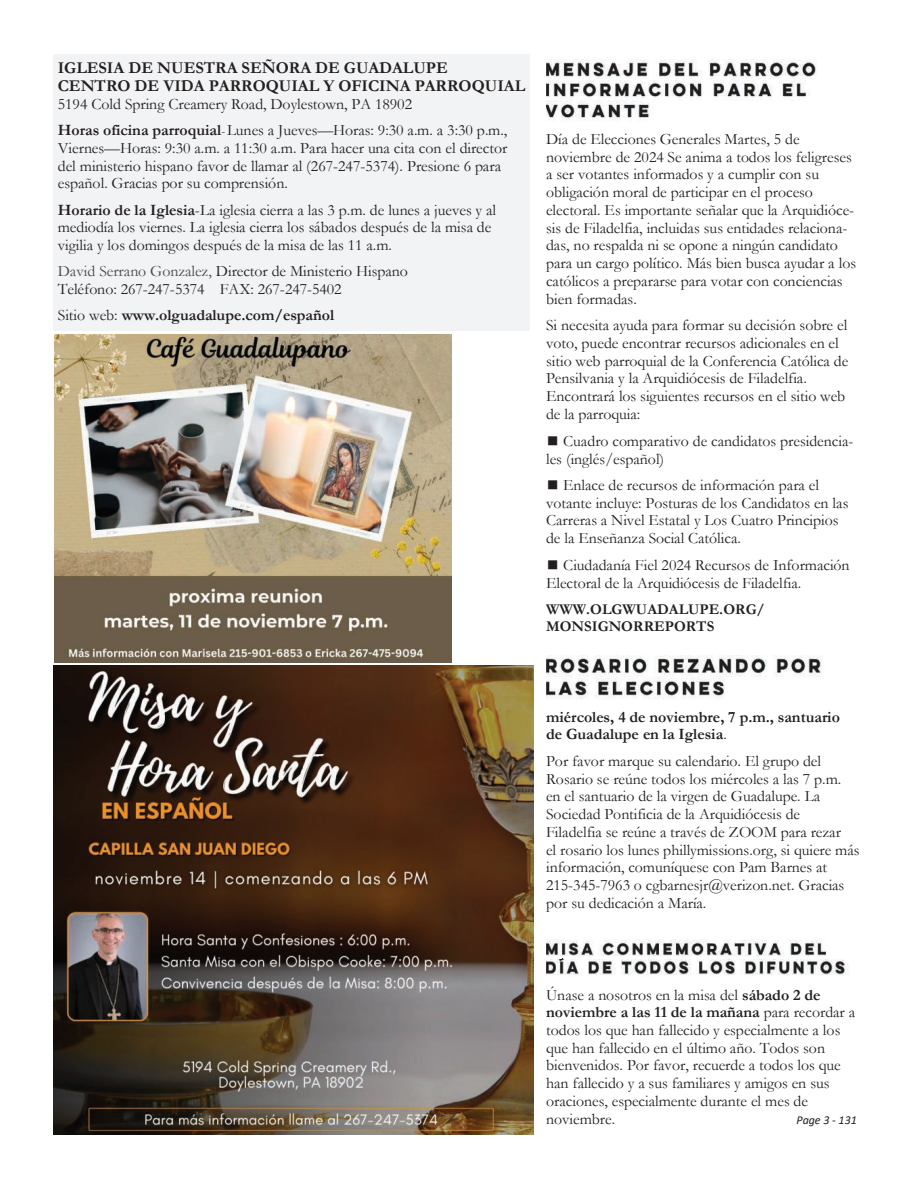
<style>
.page{position:relative;width:918px;height:1188px;background:#fff}
.page>*{position:absolute;margin:0;border:0;box-sizing:border-box;transform-origin:0 0}
.t1{font:700 16.5px/18.6px "Garamond";color:#231f20}
.t2{font:15.9px/17.7px "Garamond";color:#231f20}
.t3{font:700 15.9px/17.9px "Garamond";color:#231f20}
.t4{font:700 15px/17px "Garamond";color:#231f20}
.t5{font:italic 12px "Calibri";color:#231f20}
.s1{font-weight:700}
.s2{font-size:12px}
.s3{color:#1e1f1e}
.s4{color:#474849}
.s5{font-weight:400}
.s6{font-family:"Cambria Math"}
</style>
<div class="page">
<div style="left:54px;top:54px;width:476px;height:276px;background:#f2f3f4"></div>
<img style="left:546px;top:59px;width:270px;height:20px">
<img style="left:546px;top:80px;width:262px;height:21px">
<img style="left:546px;top:101px;width:104px;height:21px">
<img style="left:546px;top:655px;width:276px;height:22px">
<img style="left:546px;top:678px;width:179px;height:21px">
<img style="left:546px;top:939px;width:281px;height:17px">
<img style="left:546px;top:958px;width:303px;height:17px">
<img style="left:54px;top:665px;width:480px;height:469px">
<img style="left:54px;top:335px;width:397px;height:328px">
<p class="t1" style="left:58px;top:58px;width:469px">IGLESIA DE NUESTRA SEÑORA DE GUADALUPE<br>CENTRO DE VIDA PARROQUIAL Y OFICINA PARROQUIAL</p>
<p class="t2" style="left:58px;top:91px;width:451px;line-height:26.1px">5194 Cold Spring Creamery Road, Doylestown, PA 18902<br><span class="s1">Horas oficina parroquial</span><span class="s2">-</span><span class="s3">Lunes a Jueves—Horas: 9:30 a.m. a 3:30 p.m.,</span></p>
<p class="t2" style="left:58px;top:139px;width:451px"><span class="s3">Viernes—Horas: 9:30 a.m. a 11:30 a.m</span>. Para hacer una cita con el director del ministerio hispano favor de llamar al (267-247-5374). Presione 6 para español. Gracias por su comprensión.</p>
<p class="t2" style="left:58px;top:201px;width:440px"><span class="s1">Horario de la Iglesia</span>-La iglesia cierra a las 3 p.m. de lunes a jueves y al mediodía los viernes. La iglesia cierra los sábados después de la misa de vigilia y los domingos después de la misa de las 11 a.m.</p>
<p class="t2" style="left:58px;top:263px;width:352px"><span class="s4">David Serrano Gonzalez,</span> Director de Ministerio Hispano<br>Teléfono: 267-247-5374 FAX: 267-247-5402</p>
<p class="t3" style="left:58px;top:306px;width:278px"><span class="s5">Sitio web:</span> www.olguadalupe.com/español</p>
<p class="t2" style="left:546px;top:131px;width:312px">Día de Elecciones Generales Martes, 5 de noviembre de 2024 Se anima a todos los feligreses a ser votantes informados y a cumplir con su obligación moral de participar en el proceso electoral. Es importante señalar que la Arquidióce&shy;sis de Filadelfia, incluidas sus entidades relaciona&shy;das, no respalda ni se opone a ningún candidato para un cargo político. Más bien busca ayudar a los católicos a prepararse para votar con conciencias bien formadas.</p>
<p class="t2" style="left:546px;top:317px;width:304px">Si necesita ayuda para formar su decisión sobre el voto, puede encontrar recursos adicionales en el sitio web parroquial de la Conferencia Católica de Pensilvania y la Arquidiócesis de Filadelfia.<br>Encontrará los siguientes recursos en el sitio web de la parroquia:</p>
<p class="t2" style="left:546px;top:432px;width:309px"><span class="s6">◼</span> Cuadro comparativo de candidatos presidencia&shy;les (inglés/español)</p>
<p class="t2" style="left:546px;top:476px;width:304px"><span class="s6">◼</span> Enlace de recursos de información para el votante incluye: Posturas de los Candidatos en las Carreras a Nivel Estatal y Los Cuatro Principios de la Enseñanza Social Católica.</p>
<p class="t2" style="left:546px;top:556px;width:305px"><span class="s6">◼</span> Ciudadanía Fiel 2024 Recursos de Información<br>Electoral de la Arquidiócesis de Filadelfia.</p>
<p class="t4" style="left:546px;top:601px;width:220px">WWW.OLGWUADALUPE.ORG/<br>MONSIGNORREPORTS</p>
<p class="t3" style="left:546px;top:708px;width:296px">miércoles, 4 de noviembre, 7 p.m., santuario de Guadalupe en la Iglesia<span class="s5">.</span></p>
<p class="t2" style="left:546px;top:752px;width:315px">Por favor marque su calendario. El grupo del Rosario se reúne todos los miércoles a las 7 p.m. en el santuario de la virgen de Guadalupe. La Sociedad Pontificia de la Arquidiócesis de Filadelfia se reúne a través de ZOOM para rezar<br>el rosario los lunes phillymissions.org, si quiere más información, comuníquese con Pam Barnes at 215-345-7963 o cgbarnesjr@verizon.net. Gracias por su dedicación a María.</p>
<p class="t2" style="left:546px;top:986px;width:311px">Únase a nosotros en la misa del <span class="s1">sábado 2 de noviembre a las 11 de la mañana</span> para recordar a todos los que han fallecido y especialmente a los que han fallecido en el último año. Todos son bienvenidos. Por favor, recuerde a todos los que han fallecido y a sus familiares y amigos en sus oraciones, especialmente durante el mes de noviembre.</p>
<p class="t5" style="left:796px;top:1115px;width:62px">Page 3 - 131</p>
</div>
